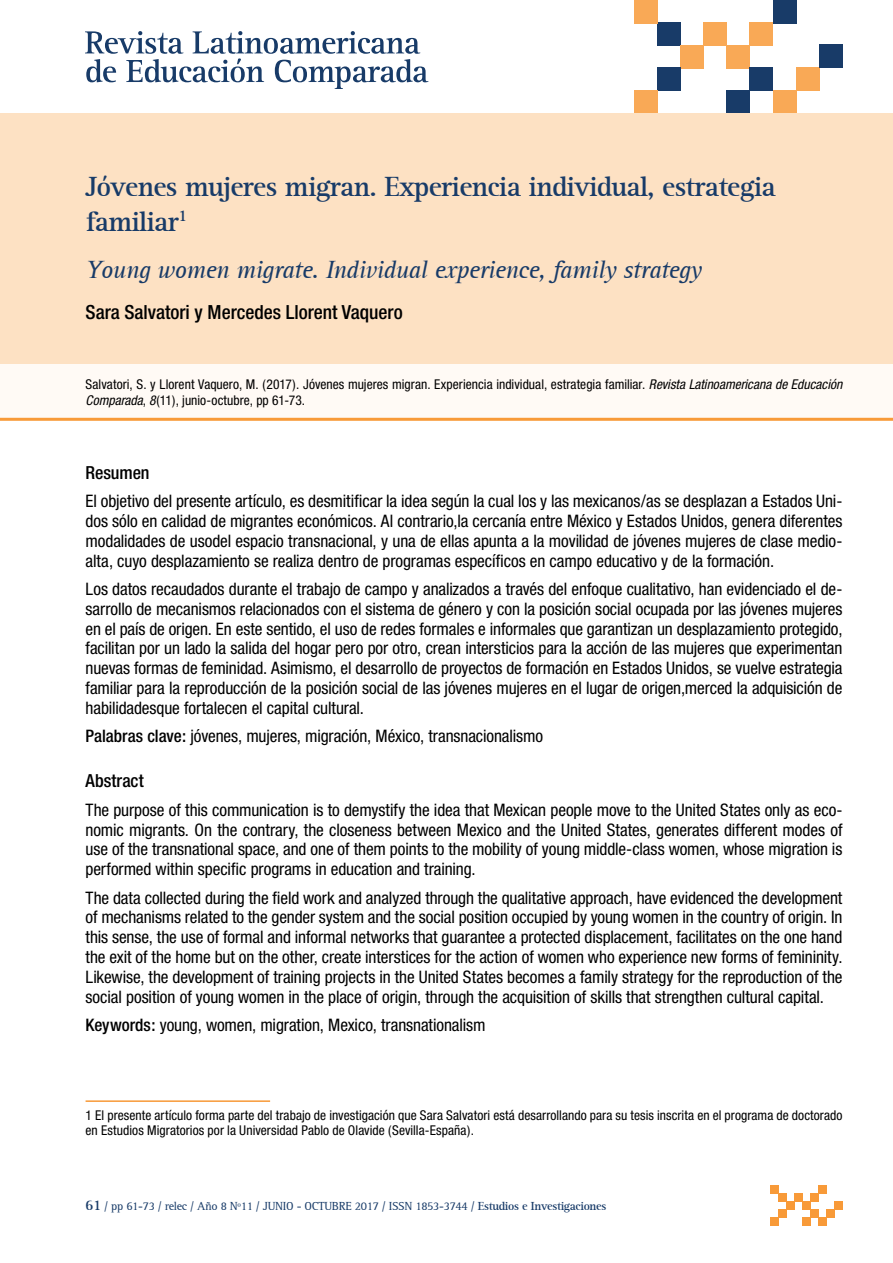
<style>
.page{position:relative;width:893px;height:1263px;background:#fff}
.page>*{position:absolute;margin:0;border:0;box-sizing:border-box;transform-origin:0 0}
.t1{font:700 28.5px/34.2px "AT Rotis Serif";letter-spacing:-.025em;color:#183b68}
.t2{font:italic 25.5px "AT Rotis Serif";letter-spacing:-.025em;color:#183b68}
.t3{font:500 condensed 19.5px "Helvetica Neue";color:#000}
.t4{font:500 condensed 18px "Helvetica Neue";letter-spacing:-.005em;color:#000}
.t5{font:condensed 17.25px/19.8px "Helvetica Neue";letter-spacing:-.005em;color:#000;text-align:justify}
.t6{font:condensed 13.5px/16.5px "Helvetica Neue";letter-spacing:.005em;color:#000}
.t7{font:12px "AT Rotis Serif";letter-spacing:-.025em;color:#183b68}
.s1{font-style:italic}
.s2{font-weight:500}
.s3{font-weight:700;font-size:15px}
.s4{font-weight:700}
</style>
<div class="page">
<svg style="left:85px;top:31px;width:343px;height:58px"></svg>
<div style="left:657px;top:23px;width:23px;height:23px;background:#183b68"></div>
<div style="left:680px;top:45px;width:24px;height:23px;background:#f9a956"></div>
<div style="left:657px;top:68px;width:23px;height:23px;background:#183b68"></div>
<div style="left:634px;top:91px;width:23px;height:23px;background:#f9a956"></div>
<div style="left:704px;top:22px;width:23px;height:24px;background:#f9a956"></div>
<div style="left:727px;top:45px;width:23px;height:23px;background:#f9a956"></div>
<div style="left:750px;top:22px;width:23px;height:24px;background:#f9a956"></div>
<div style="left:773px;top:0;width:23px;height:23px;background:#183b68"></div>
<div style="left:750px;top:68px;width:23px;height:23px;background:#183b68"></div>
<div style="left:727px;top:91px;width:23px;height:23px;background:#183b68"></div>
<div style="left:773px;top:91px;width:23px;height:23px;background:#f9a956"></div>
<div style="left:796px;top:67px;width:23px;height:24px;background:#f9a956"></div>
<div style="left:819px;top:45px;width:23px;height:23px;background:#183b68"></div>
<div style="left:634px;top:0;width:23px;height:23px;background:#f9a956"></div>
<div style="left:778px;top:1193px;width:8px;height:8px;background:#f89a38"></div>
<div style="left:786px;top:1201px;width:8px;height:8px;background:#f89a38"></div>
<div style="left:778px;top:1209px;width:8px;height:8px;background:#f89a38"></div>
<div style="left:770px;top:1217px;width:8px;height:8px;background:#f89a38"></div>
<div style="left:794px;top:1193px;width:8px;height:8px;background:#f89a38"></div>
<div style="left:802px;top:1201px;width:8px;height:8px;background:#f89a38"></div>
<div style="left:810px;top:1193px;width:8px;height:8px;background:#f89a38"></div>
<div style="left:818px;top:1186px;width:8px;height:8px;background:#f89a38"></div>
<div style="left:810px;top:1209px;width:8px;height:8px;background:#f89a38"></div>
<div style="left:802px;top:1217px;width:8px;height:8px;background:#f89a38"></div>
<div style="left:818px;top:1217px;width:8px;height:8px;background:#f89a38"></div>
<div style="left:826px;top:1209px;width:8px;height:8px;background:#f89a38"></div>
<div style="left:834px;top:1201px;width:8px;height:8px;background:#f89a38"></div>
<div style="left:770px;top:1186px;width:8px;height:8px;background:#f89a38"></div>
<div style="left:0;top:114px;width:893px;height:251px;background:#fde1c3"></div>
<div style="left:0;top:365px;width:893px;height:56px;background:#fffaf5"></div>
<hr style="left:0;top:418px;width:893px;height:3px;background:#f89a38">
<hr style="left:86px;top:1100px;width:184px;height:2px;background:#f89a38">
<h1 class="t1" style="left:86px;top:170px;width:692px">Jóvenes mujeres migran. Experiencia individual, estrategia familiar<sup>1</sup></h1>
<h2 class="t2" style="left:86px;top:255px;width:618px">Young women migrate. Individual experience, family strategy</h2>
<p class="t3" style="left:86px;top:300px;width:319px">Sara Salvatori y Mercedes Llorent Vaquero</p>
<p class="t6" style="left:86px;top:376px;width:758px">Salvatori, S. y Llorent Vaquero, M. (2017). Jóvenes mujeres migran. Experiencia individual, estrategia familiar. <span class="s1">Revista Latinoamericana de Educación<br>Comparada</span>, <span class="s1">8</span>(11), junio-octubre, pp 61-73.</p>
<p class="t4" style="left:86px;top:462px;width:66px">Resumen</p>
<p class="t5" style="left:86px;top:491px;width:758px">El objetivo del presente artículo, es desmitificar la idea según la cual los y las mexicanos/as se desplazan a Estados Uni&shy;dos sólo en calidad de migrantes económicos. Al contrario,la cercanía entre México y Estados Unidos, genera diferentes modalidades de usodel espacio transnacional, y una de ellas apunta a la movilidad de jóvenes mujeres de clase medio&shy;alta, cuyo desplazamiento se realiza dentro de programas específicos en campo educativo y de la formación.</p>
<p class="t5" style="left:86px;top:579px;width:758px">Los datos recaudados durante el trabajo de campo y analizados a través del enfoque cualitativo, han evidenciado el de&shy;sarrollo de mecanismos relacionados con el sistema de género y con la posición social ocupada por las jóvenes mujeres en el país de origen. En este sentido, el uso de redes formales e informales que garantizan un desplazamiento protegido, facilitan por un lado la salida del hogar pero por otro, crean intersticios para la acción de las mujeres que experimentan nuevas formas de feminidad. Asimismo, el desarrollo de proyectos de formación en Estados Unidos, se vuelve estrategia familiar para la reproducción de la posición social de las jóvenes mujeres en el lugar de origen,merced la adquisición de habilidadesque fortalecen el capital cultural.</p>
<p class="t5" style="left:86px;top:726px;width:459px"><span class="s2">Palabras clave:</span> jóvenes, mujeres, migración, México, transnacionalismo</p>
<p class="t4" style="left:86px;top:770px;width:60px">Abstract</p>
<p class="t5" style="left:86px;top:800px;width:758px">The purpose of this communication is to demystify the idea that Mexican people move to the United States only as eco&shy;nomic migrants. On the contrary, the closeness between Mexico and the United States, generates different modes of use of the transnational space, and one of them points to the mobility of young middle-class women, whose migration is performed within specific programs in education and training.</p>
<p class="t5" style="left:86px;top:887px;width:758px">The data collected during the field work and analyzed through the qualitative approach, have evidenced the development of mechanisms related to the gender system and the social position occupied by young women in the country of origin. In this sense, the use of formal and informal networks that guarantee a protected displacement, facilitates on the one hand the exit of the home but on the other, create interstices for the action of women who experience new forms of femininity.<br>Likewise, the development of training projects in the United States becomes a family strategy for the reproduction of the social position of young women in the place of origin, through the acquisition of skills that strengthen cultural capital.</p>
<p class="t5" style="left:86px;top:1015px;width:401px"><span class="s2">Keywords:</span> young, women, migration, Mexico, transnationalism</p>
<p class="t6" style="left:86px;top:1108px;width:758px;line-height:15px">1 El presente artículo forma parte del trabajo de investigación que Sara Salvatori está desarrollando para su tesis inscrita en el programa de doctorado en Estudios Migratorios por la Universidad Pablo de Olavide (Sevilla-España).</p>
<p class="t7" style="left:85px;top:1199px;width:523px"><span class="s3">61</span> / pp 61-73 / relec / Año 8 Nº11 / JUNIO - OCTUBRE 2017 / ISSN 1853-3744 / <span class="s4">Estudios e Investigaciones</span></p>
</div>
